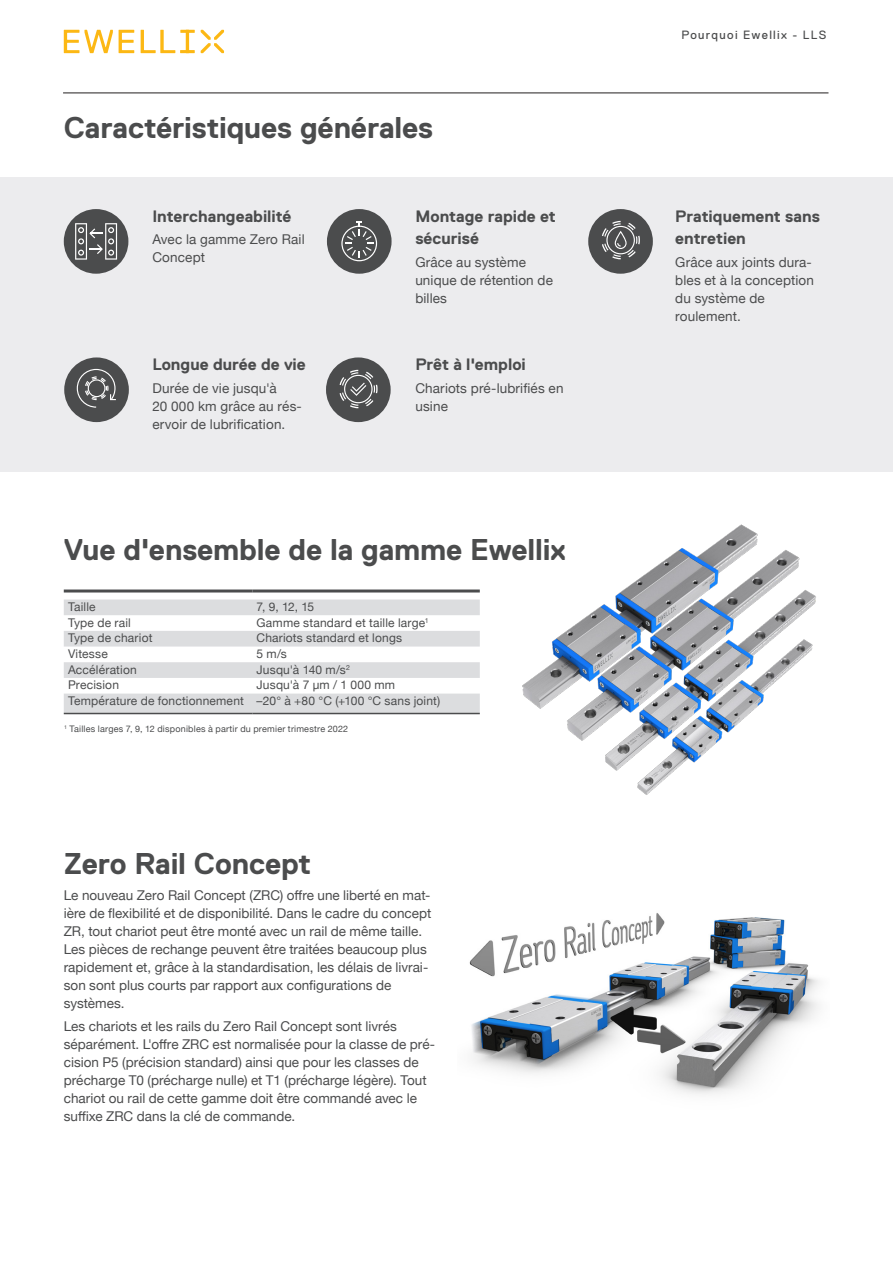
<style>
.page{position:relative;width:893px;height:1263px;background:#fff}
.page>*{position:absolute;margin:0;border:0;box-sizing:border-box;transform-origin:0 0}
.X-Bodytext_Heading_2{font:700 30px "Replica Std";letter-spacing:-.005em;color:#4b4c4d}
.X-Bodytext_Heading_4{font:700 16.5px/22.5px "Replica Std";color:#4b4c4d}
.X-Bodytext_9pt{font:13.5px/18px "Helvetica Neue";color:#4b4c4d}
.X-Table_Text_Left_8p{font:12px "Helvetica Neue";letter-spacing:.015em;color:#4b4c4d}
.X-Heading_Informatio{font:12px "Replica Std";letter-spacing:.11em;color:#4b4c4d}
.X-Table_Footnotes{font:9px "Helvetica Neue";letter-spacing:.025em;color:#4b4c4d}
</style>
<div class="page">
<hr style="left:63px;top:93px;width:765px;height:1px;background:#231f20">
<svg style="left:64px;top:30px;width:131px;height:23px"></svg>
<svg style="left:201px;top:30px;width:23px;height:23px"></svg>
<div style="left:0;top:177px;width:893px;height:295px;background:#ececee"></div>
<svg style="left:64px;top:599px;width:393px;height:114px;fill:#dcdddf"></svg>
<hr style="left:64px;top:589px;width:188px;height:3px;background:#4b4c4d">
<hr style="left:252px;top:589px;width:228px;height:3px;background:#4b4c4d">
<hr style="left:64px;top:713px;width:188px;height:1px;background:#4b4c4d">
<hr style="left:252px;top:713px;width:228px;height:1px;background:#4b4c4d">
<img style="left:457px;top:524px;width:359px;height:271px">
<img style="left:469px;top:913px;width:351px;height:182px">
<div style="left:327px;top:209px;width:65px;height:65px;background:#4b4c4d;border-radius:32px"></div>
<svg style="left:341px;top:221px;width:36px;height:40px"></svg>
<div style="left:588px;top:209px;width:65px;height:65px;background:#4b4c4d;border-radius:50%"></div>
<svg style="left:602px;top:221px;width:38px;height:38px"></svg>
<div style="left:64px;top:357px;width:65px;height:65px;background:#4b4c4d;border-radius:50%"></div>
<svg style="left:77px;top:369px;width:39px;height:39px"></svg>
<div style="left:326px;top:357px;width:65px;height:65px;background:#4b4c4d;border-radius:32px"></div>
<svg style="left:340px;top:370px;width:38px;height:38px"></svg>
<div style="left:64px;top:209px;width:64px;height:65px;background:#4b4c4d;border-radius:50%"></div>
<svg style="left:75px;top:223px;width:42px;height:37px"></svg>
<p class="X-Bodytext_Heading_2" style="left:64px;top:111px;width:371px">Caractéristiques générales</p>
<p class="X-Bodytext_Heading_4" style="left:152px;top:205px;width:140px">Interchangeabilité</p>
<p class="X-Bodytext_9pt" style="left:152px;top:231px;width:154px">Avec la gamme Zero Rail<br>Concept</p>
<p class="X-Bodytext_Heading_4" style="left:152px;top:353px;width:155px">Longue durée de vie</p>
<p class="X-Bodytext_9pt" style="left:152px;top:380px;width:151px">Durée de vie jusqu'à<br>20 000 km grâce au rés&shy;ervoir de lubrification.</p>
<p class="X-Bodytext_Heading_4" style="left:415px;top:205px;width:142px">Montage rapide et sécurisé</p>
<p class="X-Bodytext_9pt" style="left:415px;top:254px;width:139px">Grâce au système unique de rétention de billes</p>
<p class="X-Bodytext_Heading_4" style="left:415px;top:353px;width:112px">Prêt à l'emploi</p>
<p class="X-Bodytext_9pt" style="left:415px;top:380px;width:150px">Chariots pré-lubrifiés en usine</p>
<p class="X-Bodytext_Heading_2" style="left:64px;top:533px;width:503px">Vue d'ensemble de la gamme Ewellix</p>
<p class="X-Table_Text_Left_8p" style="left:68px;top:598px;width:29px">Taille</p>
<p class="X-Table_Text_Left_8p" style="left:257px;top:598px;width:59px">7, 9, 12, 15</p>
<p class="X-Table_Text_Left_8p" style="left:68px;top:614px;width:64px">Type de rail</p>
<p class="X-Table_Text_Left_8p" style="left:257px;top:614px;width:174px">Gamme standard et taille large<sup>1</sup></p>
<p class="X-Table_Text_Left_8p" style="left:68px;top:629px;width:86px">Type de chariot</p>
<p class="X-Table_Text_Left_8p" style="left:257px;top:629px;width:147px">Chariots standard et longs</p>
<p class="X-Table_Text_Left_8p" style="left:68px;top:645px;width:41px">Vitesse</p>
<p class="X-Table_Text_Left_8p" style="left:257px;top:645px;width:32px">5 m/s</p>
<p class="X-Table_Text_Left_8p" style="left:68px;top:661px;width:70px">Accélération</p>
<p class="X-Table_Text_Left_8p" style="left:257px;top:661px;width:95px">Jusqu'à 140 m/s<sup>2</sup></p>
<p class="X-Table_Text_Left_8p" style="left:68px;top:676px;width:52px">Precision</p>
<p class="X-Table_Text_Left_8p" style="left:257px;top:676px;width:140px">Jusqu'à 7 µm / 1 000 mm</p>
<p class="X-Table_Text_Left_8p" style="left:68px;top:692px;width:177px">Température de fonctionnement</p>
<p class="X-Table_Text_Left_8p" style="left:257px;top:692px;width:185px">–20° à +80 °C (+100 °C sans joint)</p>
<p class="X-Table_Footnotes" style="left:64px;top:722px;width:286px"><sup>1</sup> Tailles larges 7, 9, 12 disponibles à partir du premier trimestre 2022</p>
<p class="X-Bodytext_Heading_2" style="left:64px;top:847px;width:249px">Zero Rail Concept</p>
<p class="X-Bodytext_9pt" style="left:64px;top:887px;width:369px">Le nouveau Zero Rail Concept (ZRC) offre une liberté en mat&shy;ière de flexibilité et de disponibilité. Dans le cadre du concept ZR, tout chariot peut être monté avec un rail de même taille.<br>Les pièces de rechange peuvent être traitées beaucoup plus rapidement et, grâce à la standardisation, les délais de livrai&shy;son sont plus courts par rapport aux configurations de systèmes.</p>
<p class="X-Bodytext_9pt" style="left:64px;top:1018px;width:373px">Les chariots et les rails du Zero Rail Concept sont livrés séparément. L'offre ZRC est normalisée pour la classe de pré&shy;cision P5 (précision standard) ainsi que pour les classes de précharge T0 (précharge nulle) et T1 (précharge légère). Tout chariot ou rail de cette gamme doit être commandé avec le suffixe ZRC dans la clé de commande.</p>
<p class="X-Heading_Informatio" style="left:681px;top:28px;width:146px">Pourquoi Ewellix - LLS</p>
<p class="X-Bodytext_Heading_4" style="left:675px;top:205px;width:146px">Pratiquement sans entretien</p>
<p class="X-Bodytext_9pt" style="left:675px;top:254px;width:140px">Grâce aux joints dura&shy;bles et à la conception du système de roulement.</p>
</div>
